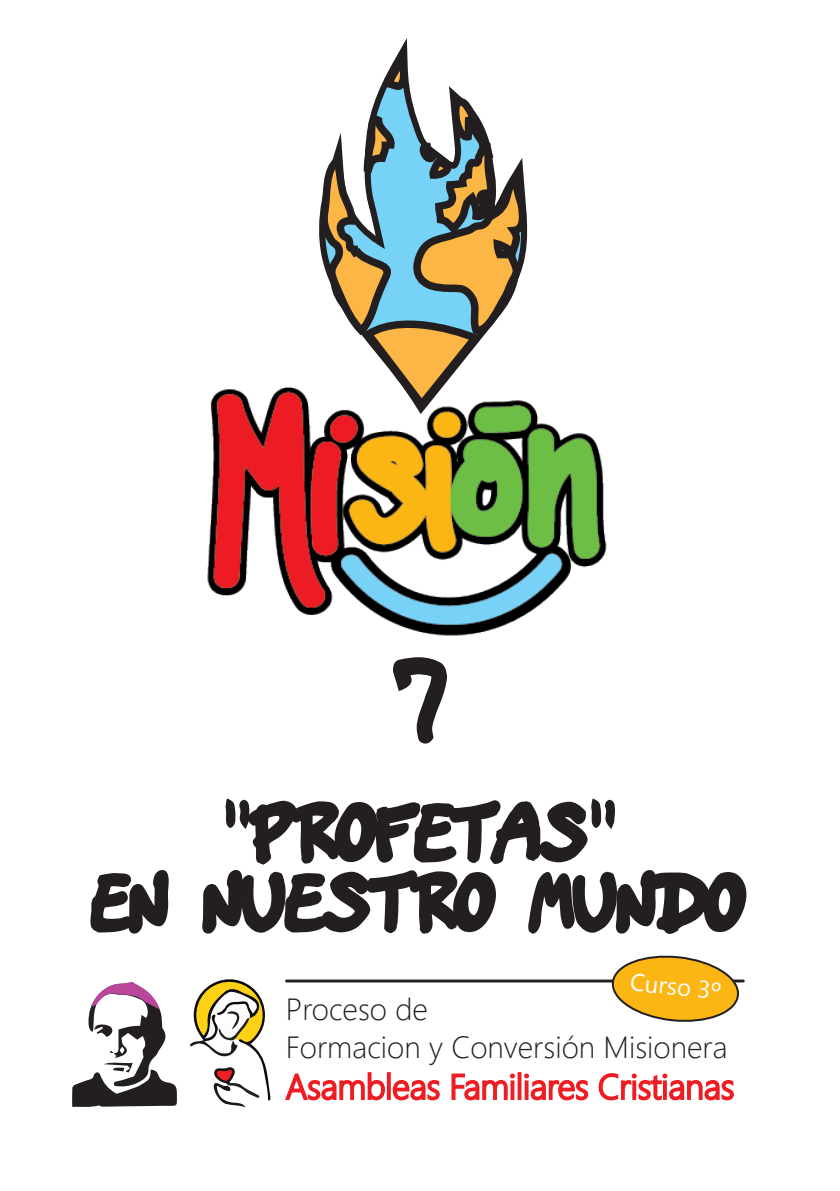
<style>
.page{position:relative;width:840px;height:1191px;background:#fff}
.page>*{position:absolute;margin:0;border:0;box-sizing:border-box;transform-origin:0 0}
.t1{font:100px "Vinsdojo";color:#231f20}
.t2{font:70px "Vinsdojo";color:#231f20}
.t3{font:300 30.6px/37.6px "Segoe UI";color:#231f20}
.t4{font:24px "Nirmala UI";color:#fff}
</style>
<div class="page">
<img style="left:207px;top:387px;width:400px;height:249px">
<svg style="left:72px;top:955px;width:672px;height:153px"></svg>
<svg style="left:323px;top:416px;width:205px;height:10px"></svg>
<svg style="left:313px;top:38px;width:216px;height:378px"></svg>
<p class="t1" style="left:391px;top:640px;width:59px">7</p>
<p class="t2" style="left:222px;top:791px;width:396px">"PROFETAS"</p>
<p class="t2" style="left:93px;top:861px;width:655px">EN NUESTRO MUNDO</p>
<p class="t4" style="left:632px;top:962px;width:93px;rotate:6deg">Curso 3º</p>
<p class="t3" style="left:285px;top:988px;width:443px">Proceso de<br>Formacion y Conversión Misionera</p>
</div>
